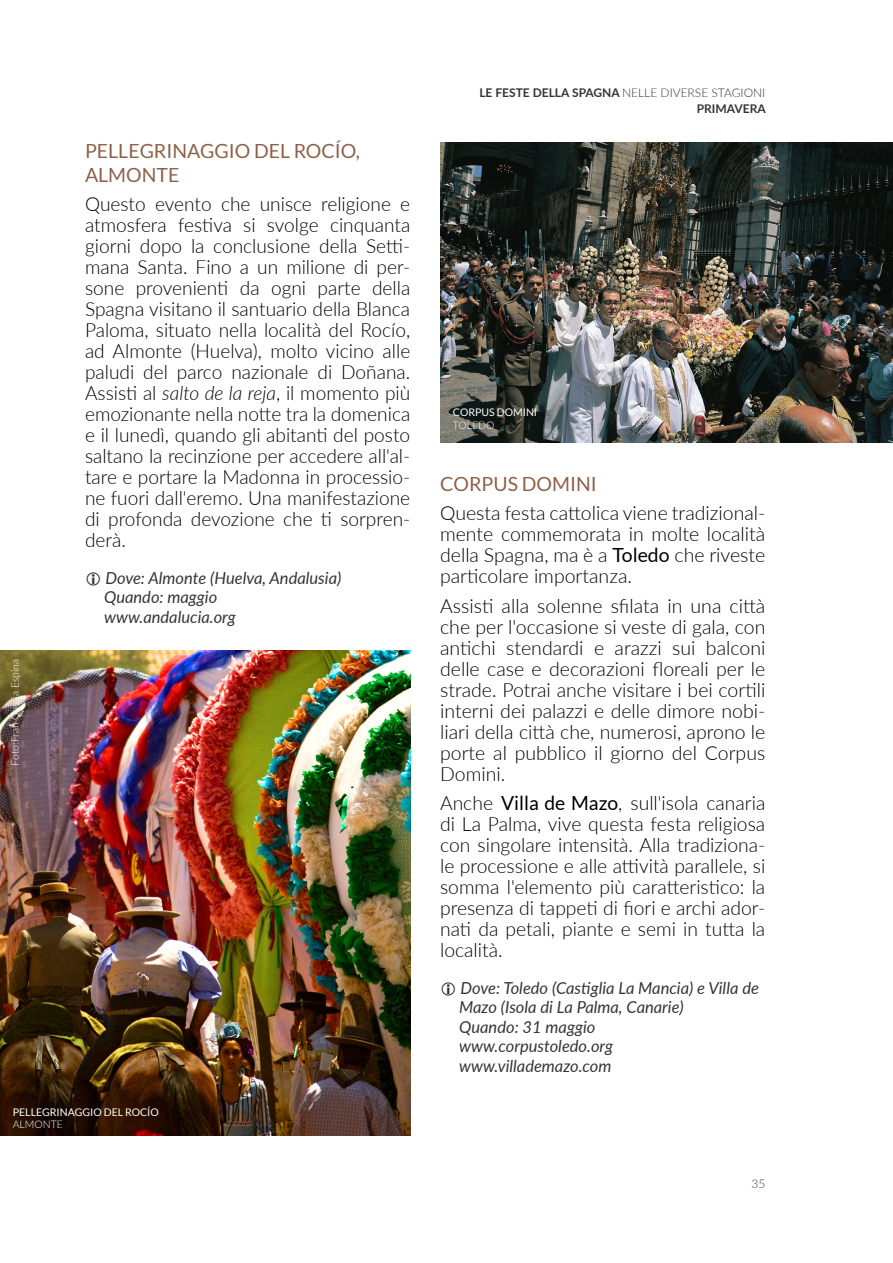
<style>
.page{position:relative;width:893px;height:1263px;background:#fff}
.page>*{position:absolute;margin:0;border:0;box-sizing:border-box;transform-origin:0 0}
.Body{font:300 19.5px/21px "Lato";color:#000;text-align:justify}
.t1{font:19.5px/24px "Lato";color:#8d614a}
.t2{font:italic 16.5px/19.5px "Lato";color:#353534}
.t3{font:300 12px "Lato";color:#353534}
.t4{font:700 12px "Lato";color:#353534}
.PIE_ARRIBA{font:10.5px "Lato";color:#fff}
.PIE_ARRIBA-2{font:300 10.5px "Lato";color:#fff}
.SUBPIE_ARRIBA{font:300 10.5px "Lato";color:#fff}
.s1{font-style:italic}
.s2{font-weight:700}
.s3{font-weight:400}
</style>
<div class="page">
<img style="left:0;top:650px;width:410px;height:485px">
<img style="left:440px;top:142px;width:453px;height:300px">
<p class="PIE_ARRIBA-2" style="left:8px;top:766px;width:108px;rotate:-90deg">Foto:Fran Garcia Espina</p>
<h3 class="t1" style="left:85px;top:139px;width:276px">PELLEGRINAGGIO DEL ROCÍO,<br>ALMONTE</h3>
<p class="Body" style="left:85px;top:193px;width:327px">Questo evento che unisce religione e atmosfera festiva si svolge cinquanta giorni dopo la conclusione della Setti&shy;mana Santa. Fino a un milione di per&shy;sone provenienti da ogni parte della Spagna visitano il santuario della Blanca Paloma, situato nella località del Rocío, ad Almonte (Huelva), molto vicino alle paludi del parco nazionale di Doñana.<br>Assisti al <span class="s1">salto de la reja</span>, il momento più emozionante nella notte tra la domenica e il lunedì, quando gli abitanti del posto saltano la recinzione per accedere all'al&shy;tare e portare la Madonna in processio&shy;ne fuori dall'eremo. Una manifestazione di profonda devozione che ti sorpren&shy;derà.</p>
<p class="t2" style="left:104px;top:567px;width:239px">Dove: Almonte (Huelva, Andalusia)<br>Quando: maggio www.andalucia.org</p>
<p class="PIE_ARRIBA" style="left:13px;top:1106px;width:148px">PELLEGRINAGGIO DEL ROCÍO</p>
<p class="SUBPIE_ARRIBA" style="left:13px;top:1117px;width:52px">ALMONTE</p>
<p class="t3" style="left:479px;top:84px;width:287px"><span class="s2">LE FESTE DELLA SPAGNA</span> NELLE DIVERSE STAGIONI</p>
<p class="t4" style="left:697px;top:100px;width:70px">PRIMAVERA</p>
<p class="PIE_ARRIBA" style="left:453px;top:406px;width:86px">CORPUS DOMINI</p>
<p class="SUBPIE_ARRIBA" style="left:453px;top:418px;width:43px">TOLEDO</p>
<h3 class="t1" style="left:440px;top:471px;width:158px">CORPUS DOMINI</h3>
<p class="Body" style="left:440px;top:502px;width:327px">Questa festa cattolica viene tradizional&shy;mente commemorata in molte località della Spagna, ma è a <span class="s3">Toledo</span> che riveste particolare importanza.</p>
<p class="Body" style="left:440px;top:594px;width:327px">Assisti alla solenne sfilata in una città che per l'occasione si veste di gala, con antichi stendardi e arazzi sui balconi delle case e decorazioni floreali per le strade. Potrai anche visitare i bei cortili interni dei palazzi e delle dimore nobi&shy;liari della città che, numerosi, aprono le porte al pubblico il giorno del Corpus Domini.</p>
<p class="Body" style="left:440px;top:792px;width:327px">Anche <span class="s3">Villa de Mazo</span>, sull'isola canaria di La Palma, vive questa festa religiosa con singolare intensità. Alla tradiziona&shy;le processione e alle attività parallele, si somma l'elemento più caratteristico: la presenza di tappeti di fiori e archi ador&shy;nati da petali, piante e semi in tutta la località.</p>
<p class="t2" style="left:459px;top:977px;width:301px">Dove: Toledo (Castiglia La Mancia) e Villa de<br>Mazo (Isola di La Palma, Canarie)<br>Quando: 31 maggio<br>www.corpustoledo.org www.villademazo.com</p>
<p class="t3" style="left:751px;top:1175px;width:15px">35</p>
</div>
